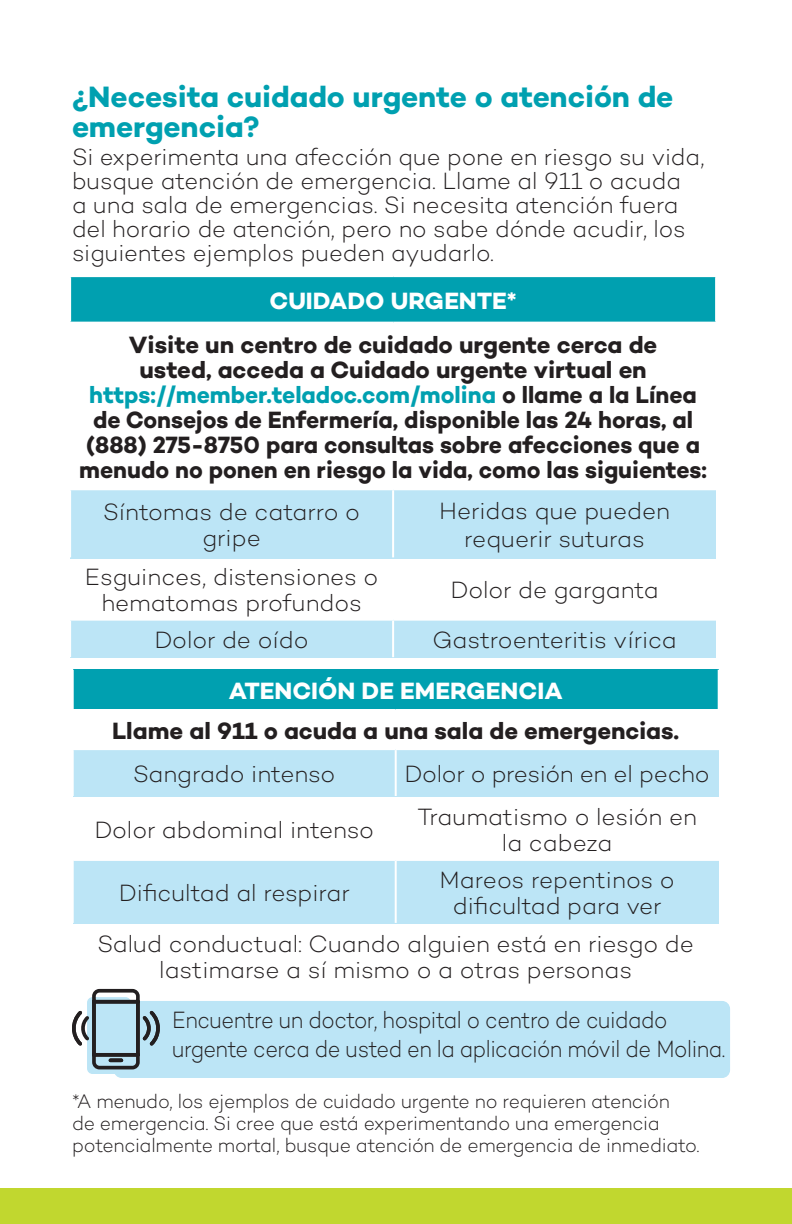
<style>
.page{position:relative;width:792px;height:1224px;background:#fff}
.page>*{position:absolute;margin:0;border:0;box-sizing:border-box;transform-origin:0 0}
.t1{font:700 30px/30px "Campton";letter-spacing:-.005em;color:#00a0b0}
.t2{font:300 24px/26px "Campton";letter-spacing:-.01em;color:#231f20;text-align:center}
.t3{font:700 24px/25px "Campton";letter-spacing:-.005em;color:#231f20;text-align:center}
.t4{font:300 24px/28.8px "Campton";letter-spacing:-.01em;color:#231f20;scale:.9 1}
.t5{font:24px "Campton Bold DEMO";letter-spacing:-.005em;color:#231f20}
.t6{font:700 24px "Campton";color:#fff}
.t7{font:24px "Campton Bold DEMO";color:#fff}
.t8{font:300 20px/22px "Campton";letter-spacing:-.015em;color:#231f20;scale:.96 1}
.s1{font-family:"Campton";font-weight:700}
.s2{color:#00a0b0}
</style>
<div class="page">
<div style="left:70px;top:276px;width:646px;height:47px;background:#00a0b0"></div>
<hr style="left:715px;top:277px;width:2px;height:45px;background:#fff">
<hr style="left:69px;top:277px;width:2px;height:45px;background:#fff">
<div style="left:0;top:1188px;width:792px;height:36px;background:#c1d72f"></div>
<div style="left:73px;top:670px;width:646px;height:40px;background:#00a0b0"></div>
<hr style="left:718px;top:670px;width:2px;height:39px;background:#fff">
<hr style="left:72px;top:670px;width:2px;height:39px;background:#fff">
<div style="left:114px;top:1001px;width:616px;height:77px;background:#bce5f6;border-radius:8px"></div>
<hr style="left:69px;top:275px;width:324px;height:2px;background:#fff">
<hr style="left:393px;top:275px;width:324px;height:2px;background:#fff">
<hr style="left:69px;top:322px;width:324px;height:2px;background:#fff">
<hr style="left:393px;top:322px;width:324px;height:2px;background:#fff">
<div style="left:70px;top:489px;width:323px;height:69px;background:#bce5f6"></div>
<div style="left:393px;top:489px;width:323px;height:69px;background:#bce5f6"></div>
<hr style="left:69px;top:488px;width:324px;height:2px;background:#fff">
<hr style="left:69px;top:490px;width:2px;height:67px;background:#fff">
<hr style="left:393px;top:488px;width:324px;height:2px;background:#fff">
<hr style="left:392px;top:490px;width:2px;height:67px;background:#fff">
<div style="left:70px;top:620px;width:323px;height:38px;background:#bce5f6"></div>
<div style="left:393px;top:620px;width:323px;height:38px;background:#bce5f6"></div>
<hr style="left:69px;top:619px;width:324px;height:2px;background:#fff">
<hr style="left:69px;top:621px;width:2px;height:36px;background:#fff">
<hr style="left:393px;top:619px;width:324px;height:2px;background:#fff">
<hr style="left:392px;top:621px;width:2px;height:36px;background:#fff">
<hr style="left:72px;top:709px;width:324px;height:2px;background:#fff">
<hr style="left:396px;top:709px;width:324px;height:2px;background:#fff">
<div style="left:73px;top:749px;width:323px;height:48px;background:#bce5f6"></div>
<div style="left:396px;top:749px;width:323px;height:48px;background:#bce5f6"></div>
<hr style="left:72px;top:748px;width:324px;height:2px;background:#fff">
<hr style="left:72px;top:750px;width:2px;height:46px;background:#fff">
<hr style="left:396px;top:748px;width:324px;height:2px;background:#fff">
<hr style="left:395px;top:750px;width:2px;height:46px;background:#fff">
<div style="left:73px;top:860px;width:323px;height:64px;background:#bce5f6"></div>
<div style="left:396px;top:860px;width:323px;height:64px;background:#bce5f6"></div>
<hr style="left:72px;top:859px;width:324px;height:2px;background:#fff">
<hr style="left:72px;top:861px;width:2px;height:62px;background:#fff">
<hr style="left:396px;top:859px;width:324px;height:2px;background:#fff">
<hr style="left:395px;top:861px;width:2px;height:62px;background:#fff">
<svg style="left:72px;top:988px;width:88px;height:86px"></svg>
<h2 class="t1" style="left:72px;top:81px;width:603px">¿Necesita cuidado urgente o atención de emergencia?</h2>
<p class="t2" style="left:72px;top:144px;width:634px;line-height:24px;text-align:left">Si experimenta una afección que pone en riesgo su vida, busque atención de emergencia. Llame al 911 o acuda<br>a una sala de emergencias. Si necesita atención fuera del horario de atención, pero no sabe dónde acudir, los siguientes ejemplos pueden ayudarlo.</p>
<p class="t7" style="left:270px;top:287px;width:248px">CUIDADO URGENTE<span class="s1">*</span></p>
<p class="t3" style="left:79px;top:332px;width:629px">Visite un centro de cuidado urgente cerca de<br>usted, acceda a Cuidado urgente virtual en <span class="s2">https://member.teladoc.com/molina</span> o llame a la Línea de Consejos de Enfermería, disponible las 24 horas, al (888) 275-8750 para consultas sobre afecciones que a menudo no ponen en riesgo la vida, como las siguientes:</p>
<p class="t2" style="left:103px;top:498px;width:259px">Síntomas de catarro o gripe</p>
<p class="t2" style="left:439px;top:496px;width:232px;line-height:28.8px">Heridas que pueden requerir suturas</p>
<p class="t2" style="left:85px;top:564px;width:295px">Esguinces, distensiones o hematomas profundos</p>
<p class="t2" style="left:451px;top:577px;width:210px">Dolor de garganta</p>
<p class="t2" style="left:155px;top:627px;width:156px">Dolor de oído</p>
<p class="t2" style="left:432px;top:627px;width:246px">Gastroenteritis vírica</p>
<p class="t6" style="left:229px;top:676px;width:335px">ATENCIÓN DE EMERGENCIA</p>
<p class="t5" style="left:112px;top:717px;width:568px">Llame al 911 o acuda a una sala de emergencias.</p>
<p class="t2" style="left:133px;top:761px;width:204px">Sangrado intenso</p>
<p class="t2" style="left:405px;top:761px;width:307px">Dolor o presión en el pecho</p>
<p class="t2" style="left:94px;top:816px;width:281px">Dolor abdominal intenso</p>
<p class="t2" style="left:417px;top:803px;width:281px">Traumatismo o lesión en la cabeza</p>
<p class="t2" style="left:440px;top:867px;width:237px">Mareos repentinos o dificultad para ver</p>
<p class="t2" style="left:98px;top:931px;width:598px">Salud conductual: Cuando alguien está en riesgo de lastimarse a sí mismo o a otras personas</p>
<p class="t4" style="left:172px;top:1005px;width:616px">Encuentre un doctor, hospital o centro de cuidado urgente cerca de usted en la aplicación móvil de Molina.</p>
<p class="t8" style="left:72px;top:1090px;width:655px">*A menudo, los ejemplos de cuidado urgente no requieren atención<br>de emergencia. Si cree que está experimentando una emergencia potencialmente mortal, busque atención de emergencia de inmediato.</p>
<p class="t2" style="left:119px;top:880px;width:233px">Dificultad al respirar</p>
</div>
